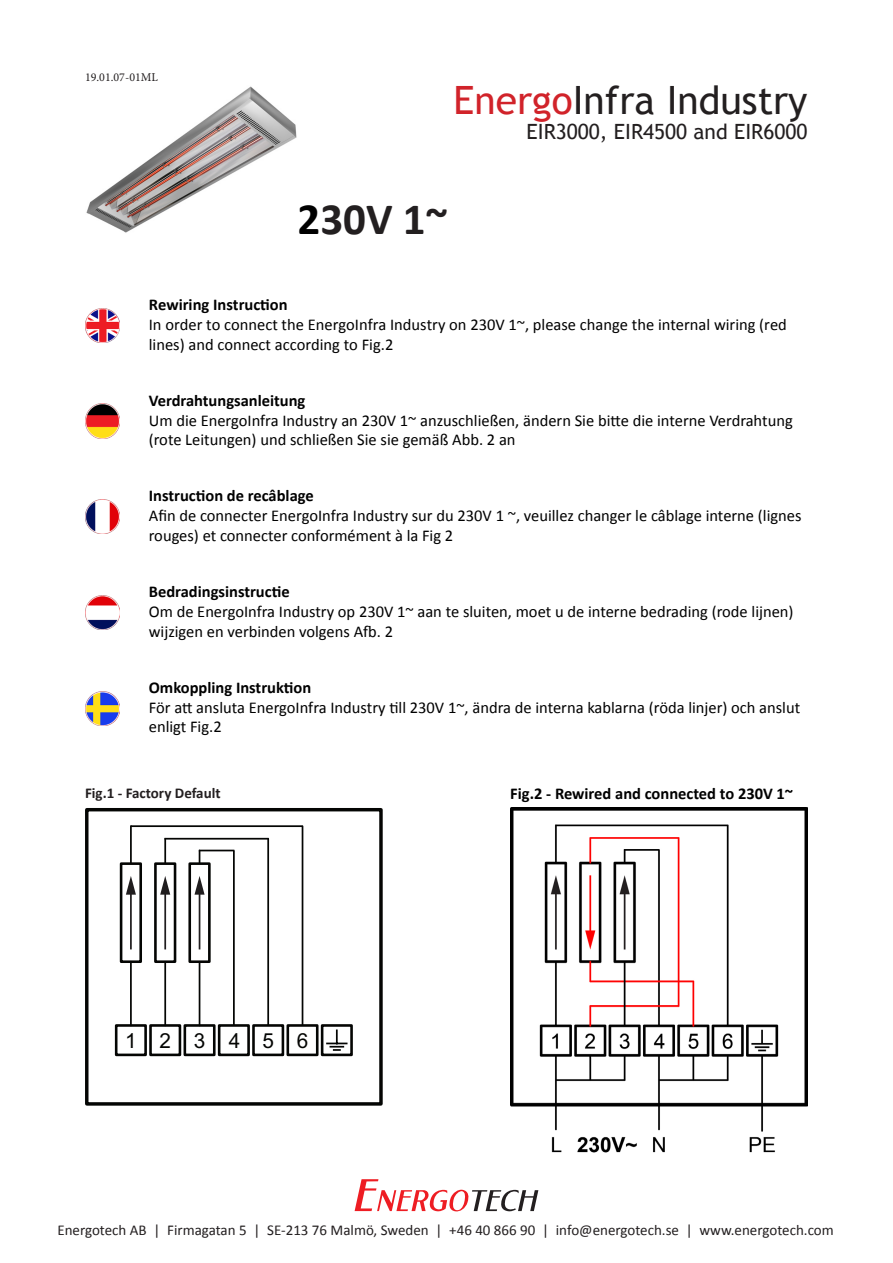
<style>
.page{position:relative;width:893px;height:1263px;background:#fff}
.page>*{position:absolute;margin:0;border:0;box-sizing:border-box;transform-origin:0 0}
.t1{font:700 45px "Calibri";color:#231f20}
.t2{font:39px "Trebuchet MS";color:#231f20}
.t3{font:21px "Trebuchet MS";color:#231f20}
.t4{font:20.7px "Arial";letter-spacing:1.1em;color:#040503}
.t5{font:16.5px/19.8px "Calibri";color:#000}
.t6{font:700 16.5px "Calibri";color:#000}
.t7{font:15px "Calibri";color:#231f20}
.t8{font:700 15px "Calibri";color:#231f20}
.t9{font:12px "Minion Pro";color:#231f20}
.s1{color:#d1232a}
.s2{color:#000}
</style>
<div class="page">
<img style="left:86px;top:86px;width:211px;height:147px">
<div style="left:85px;top:808px;width:298px;height:298px;border:3px solid #040503"></div>
<hr style="left:131px;top:825px;width:171px;height:2px;background:#040503">
<hr style="left:302px;top:826px;width:1px;height:199px;background:#040503">
<svg style="left:114px;top:1023px;width:239px;height:34px"></svg>
<hr style="left:199px;top:850px;width:35px;height:1px;background:#040503">
<hr style="left:164px;top:838px;width:105px;height:1px;background:#040503">
<hr style="left:267px;top:839px;width:2px;height:186px;background:#040503">
<hr style="left:233px;top:851px;width:2px;height:174px;background:#040503">
<hr style="left:130px;top:826px;width:2px;height:37px;background:#040503">
<hr style="left:164px;top:839px;width:2px;height:24px;background:#040503">
<hr style="left:130px;top:962px;width:2px;height:63px;background:#040503">
<hr style="left:164px;top:962px;width:2px;height:63px;background:#040503">
<hr style="left:199px;top:962px;width:1px;height:63px;background:#040503">
<svg style="left:119px;top:850px;width:93px;height:114px"></svg>
<img style="left:510px;top:808px;width:298px;height:345px">
<svg style="left:355px;top:1179px;width:183px;height:33px"></svg>
<img style="left:85px;top:404px;width:34px;height:34px">
<img style="left:85px;top:500px;width:34px;height:34px">
<img style="left:85px;top:595px;width:34px;height:34px">
<img style="left:85px;top:691px;width:34px;height:34px">
<img style="left:85px;top:308px;width:34px;height:34px">
<p class="t9" style="left:85px;top:69px;width:74px">19.01.07-01ML</p>
<p class="t2" style="left:454px;top:77px;width:355px"><span class="s1">Energo</span>Infra Industry</p>
<p class="t3" style="left:527px;top:119px;width:282px">EIR3000, EIR4500 and EIR6000</p>
<p class="t1" style="left:298px;top:190px;width:152px"><span class="s2">2</span>30V 1~</p>
<p class="t6" style="left:149px;top:294px;width:140px">Rewiring Instruction</p>
<p class="t5" style="left:149px;top:314px;width:640px">In order to connect the EnergoInfra Industry on 230V 1~, please change the internal wiring (red lines) and connect according to Fig.2</p>
<p class="t6" style="left:149px;top:390px;width:158px">Verdrahtungsanleitung</p>
<p class="t5" style="left:149px;top:410px;width:645px">Um die EnergoInfra Industry an 230V 1~ anzuschließen, ändern Sie bitte die interne Verdrahtung (rote Leitungen) und schließen Sie sie gemäß Abb. 2 an</p>
<p class="t6" style="left:149px;top:485px;width:166px">Instruction de recâblage</p>
<p class="t5" style="left:149px;top:506px;width:654px">Afin de connecter EnergoInfra Industry sur du 230V 1 ~, veuillez changer le câblage interne (lignes rouges) et connecter conformément à la Fig 2</p>
<p class="t6" style="left:149px;top:581px;width:142px">Bedradingsinstructie</p>
<p class="t5" style="left:149px;top:602px;width:646px">Om de EnergoInfra Industry op 230V 1~ aan te sluiten, moet u de interne bedrading (rode lijnen) wijzigen en verbinden volgens Afb. 2</p>
<p class="t6" style="left:149px;top:677px;width:164px">Omkoppling Instruktion</p>
<p class="t5" style="left:149px;top:697px;width:653px">För att ansluta EnergoInfra Industry till 230V 1~, ändra de interna kablarna (röda linjer) och anslut enligt Fig.2</p>
<p class="t8" style="left:85px;top:783px;width:137px">Fig.1 - Factory Default</p>
<p class="t6" style="left:510px;top:783px;width:284px">Fig.2 - Rewired and connected to 230V 1~</p>
<p class="t4" style="left:125px;top:1027px;width:185px">123456</p>
<p class="t7" style="left:57px;top:1220px;width:778px">Energotech AB | Firmagatan 5 | SE-213 76 Malmö, Sweden | +46 40 866 90 | info@energotech.se | www.energotech.com</p>
</div>
